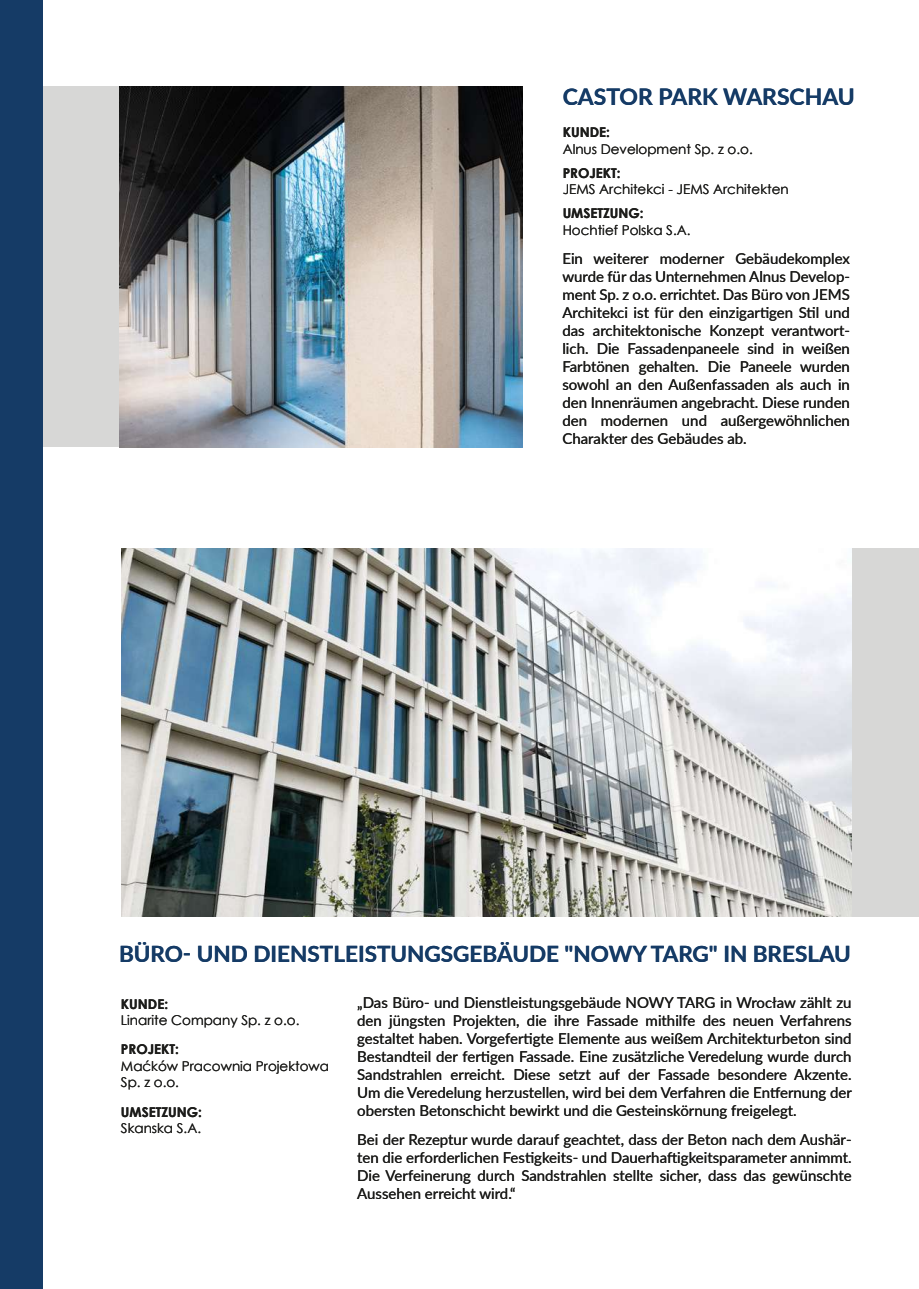
<style>
.page{position:relative;width:919px;height:1289px;background:#fff}
.page>*{position:absolute;margin:0;border:0;box-sizing:border-box;transform-origin:0 0}
.t1{font:700 22.95px "Lato";color:#153b66}
.t2{font:700 22.5px "Lato";color:#153b66}
.t3{font:15px/18px "Lato";color:#1d1d1b;text-align:justify}
.t4{font:13.5px/16.5px "Century Gothic";color:#1d1d1b}
.t5{font:700 13.5px "Century Gothic";color:#1d1d1b}
</style>
<div class="page">
<div style="left:0;top:87px;width:121px;height:360px;background:#d7d7d6"></div>
<div style="left:846px;top:548px;width:72px;height:368px;background:#d7d7d6"></div>
<img style="left:119px;top:87px;width:404px;height:360px">
<img style="left:121px;top:548px;width:730px;height:368px">
<div style="left:0;top:0;width:42px;height:1288px;background:#153b66"></div>
<h1 class="t1" style="left:562px;top:80px;width:294px">CASTOR PARK WARSCHAU</h1>
<p class="t5" style="left:562px;top:122px;width:49px">KUNDE:</p>
<p class="t4" style="left:562px;top:140px;width:191px">Alnus Development Sp. z o.o.</p>
<p class="t5" style="left:562px;top:162px;width:60px">PROJEKT:</p>
<p class="t4" style="left:562px;top:181px;width:227px">JEMS Architekci - JEMS Architekten</p>
<p class="t5" style="left:562px;top:203px;width:83px">UMSETZUNG:</p>
<p class="t4" style="left:562px;top:221px;width:129px">Hochtief Polska S.A.</p>
<p class="t3" style="left:562px;top:249px;width:289px">Ein weiterer moderner Gebäudekomplex wurde für das Unternehmen Alnus Develop&shy;ment Sp. z o.o. errichtet. Das Büro von JEMS Architekci ist für den einzigartigen Stil und das architektonische Konzept verantwort&shy;lich. Die Fassadenpaneele sind in weißen Farbtönen gehalten. Die Paneele wurden sowohl an den Außenfassaden als auch in den Innenräumen angebracht. Diese runden den modernen und außergewöhnlichen Charakter des Gebäudes ab.</p>
<h2 class="t2" style="left:119px;top:937px;width:733px">BÜRO- UND DIENSTLEISTUNGSGEBÄUDE "NOWY TARG" IN BRESLAU</h2>
<p class="t5" style="left:121px;top:993px;width:49px">KUNDE:</p>
<p class="t4" style="left:121px;top:1011px;width:180px">Linarite Company Sp. z o.o.</p>
<p class="t5" style="left:121px;top:1039px;width:60px">PROJEKT:</p>
<p class="t4" style="left:121px;top:1057px;width:209px">Maćków Pracownia Projektowa<br>Sp. z o.o.</p>
<p class="t5" style="left:121px;top:1101px;width:82px">UMSETZUNG:</p>
<p class="t4" style="left:121px;top:1119px;width:82px">Skanska S.A.</p>
<p class="t3" style="left:357px;top:993px;width:496px">„Das Büro- und Dienstleistungsgebäude NOWY TARG in Wrocław zählt zu den jüngsten Projekten, die ihre Fassade mithilfe des neuen Verfahrens gestaltet haben. Vorgefertigte Elemente aus weißem Architekturbeton sind Bestandteil der fertigen Fassade. Eine zusätzliche Veredelung wurde durch Sandstrahlen erreicht. Diese setzt auf der Fassade besondere Akzente.<br>Um die Veredelung herzustellen, wird bei dem Verfahren die Entfernung der obersten Betonschicht bewirkt und die Gesteinskörnung freigelegt.</p>
<p class="t3" style="left:357px;top:1129px;width:496px">Bei der Rezeptur wurde darauf geachtet, dass der Beton nach dem Aushär&shy;ten die erforderlichen Festigkeits- und Dauerhaftigkeitsparameter annimmt.<br>Die Verfeinerung durch Sandstrahlen stellte sicher, dass das gewünschte Aussehen erreicht wird.“</p>
</div>
